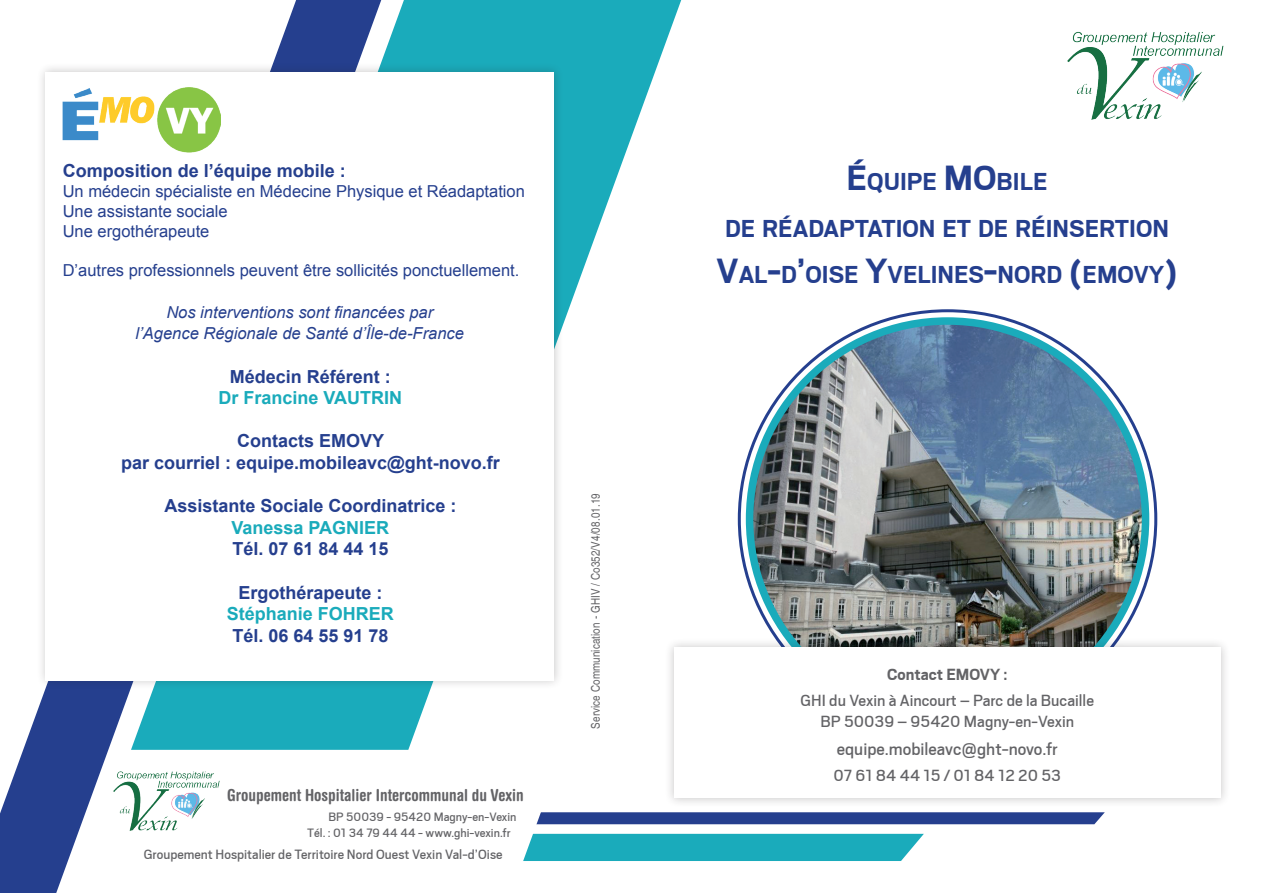
<style>
.page{position:relative;width:1263px;height:893px;background:#fff}
.page>*{position:absolute;margin:0;border:0;box-sizing:border-box;transform-origin:0 0}
.t1{font:700 39px "Scout";color:#253f8e}
.t2{font:700 27.3px "Scout";color:#253f8e}
.t3{font:19.5px "Scout";color:#636366}
.t4{font:700 18px/21.6px "Arial";color:#253f8e;text-align:center}
.t5{font:18px/21.6px "Scout";color:#636366;text-align:center}
.t6{font:700 18px "Arial";color:#1aabbb}
.t7{font:700 18px "Scout";color:#636366}
.t8{font:16.5px/19.8px "Arial";color:#253f8e}
.t9{font:italic 16.5px/21.6px "Arial";color:#253f8e;text-align:center}
.t10{font:700 condensed 16.5px "Helvetica Rounded";color:#636366}
.t11{font:15px "Scout";color:#636366}
.t12{font:13.5px/16.2px "Scout";color:#636366}
.t13{font:condensed 12px "Helvetica";letter-spacing:.01em;color:#636366}
.s1{font-size:39px}
</style>
<div class="page">
<img style="left:749px;top:321px;width:396px;height:302px">
<img style="left:1067px;top:31px;width:157px;height:89px">
<svg style="left:0;top:690px;width:130px;height:203px;fill:#253f8e"></svg>
<svg style="left:131px;top:0;width:550px;height:750px"></svg>
<div style="left:664px;top:623px;width:566px;height:185px;background:#231f20;opacity:.25"></div>
<img style="left:738px;top:628px;width:482px;height:164px;border-radius:50%">
<div style="left:674px;top:648px;width:546px;height:150px;background:#fff"></div>
<svg style="left:523px;top:778px;width:582px;height:83px"></svg>
<img style="left:112px;top:766px;width:108px;height:69px">
<div style="left:36px;top:62px;width:527px;height:628px;background:#231f20;opacity:.25"></div>
<div style="left:46px;top:72px;width:508px;height:608px;background:#fff"></div>
<img style="left:62px;top:88px;width:159px;height:65px">
<p class="t4" style="left:63px;top:161px;width:285px">Composition de l’équipe mobile :</p>
<p class="t8" style="left:63px;top:182px;width:464px">Un médecin spécialiste en Médecine Physique et Réadaptation<br>Une assistante sociale<br>Une ergothérapeute</p>
<p class="t8" style="left:63px;top:261px;width:458px">D’autres professionnels peuvent être sollicités ponctuellement.</p>
<p class="t9" style="left:136px;top:301px;width:330px">Nos interventions sont financées par l’Agence Régionale de Santé d’Île-de-France</p>
<p class="t4" style="left:230px;top:366px;width:163px">Médecin Référent :</p>
<p class="t6" style="left:219px;top:386px;width:185px">Dr Francine VAUTRIN</p>
<p class="t4" style="left:121px;top:431px;width:380px">Contacts EMOVY<br>par courriel : equipe.mobileavc@ght-novo.fr</p>
<p class="t4" style="left:164px;top:496px;width:294px">Assistante Sociale Coordinatrice :</p>
<p class="t6" style="left:232px;top:515px;width:159px">Vanessa PAGNIER</p>
<p class="t4" style="left:232px;top:539px;width:158px">Tél. 07 61 84 44 15</p>
<p class="t4" style="left:238px;top:582px;width:146px">Ergothérapeute :</p>
<p class="t6" style="left:227px;top:602px;width:169px">Stéphanie FOHRER</p>
<p class="t4" style="left:232px;top:625px;width:158px">Tél. 06 64 55 91 78</p>
<p class="t10" style="left:227px;top:785px;width:298px">Groupement Hospitalier Intercommunal du Vexin</p>
<p class="t12" style="left:307px;top:809px;width:211px;text-indent:21px">BP 50039 - 95420 Magny-en-Vexin<br>Tél. : 01 34 79 44 44 - www.ghi-vexin.fr</p>
<p class="t11" style="left:144px;top:848px;width:360px">Groupement Hospitalier de Territoire Nord Ouest Vexin Val-d’Oise</p>
<p class="t13" style="left:589px;top:729px;width:237px;rotate:-90deg">Service Communication - GHIV / Co352/V4/08.01.19</p>
<h2 class="t2" style="left:847px;top:168px;width:202px"><span class="s1">É</span>QUIPE <span class="s1">MO</span>BILE</h2>
<h2 class="t2" style="left:725px;top:215px;width:446px">DE RÉADAPTATION ET DE RÉINSERTION</h2>
<h2 class="t2" style="left:717px;top:262px;width:398px"><span class="s1">V</span>AL<span class="s1">-</span>D<span class="s1">’</span>OISE <span class="s1">Y</span>VELINES<span class="s1">-</span>NORD <span class="s1">(</span>EMOVY</h2>
<h1 class="t1" style="left:1164px;top:253px;width:15px">)</h1>
<p class="t7" style="left:887px;top:665px;width:122px">Contact EMOVY :</p>
<p class="t5" style="left:801px;top:689px;width:295px">GHI du Vexin à Aincourt – Parc de la Bucaille<br>BP 50039 – 95420 Magny-en-Vexin</p>
<p class="t3" style="left:837px;top:739px;width:223px">equipe.mobileavc@ght-novo.fr</p>
<p class="t5" style="left:833px;top:764px;width:229px">07 61 84 44 15 / 01 84 12 20 53</p>
</div>
